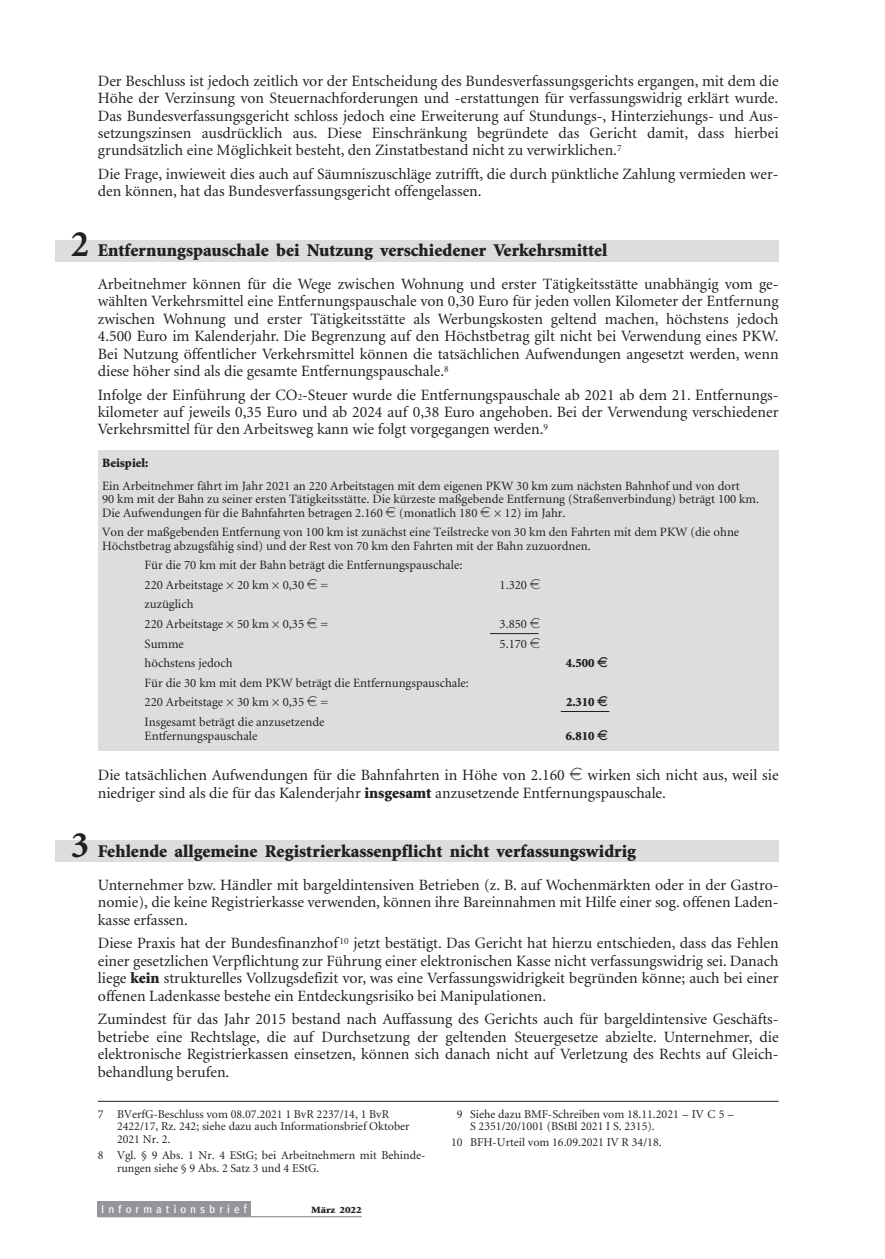
<style>
.page{position:relative;width:885px;height:1259px;background:#fff}
.page>*{position:absolute;margin:0;border:0;box-sizing:border-box;transform-origin:0 0}
.t1{font:900 18px "Minion";color:#231f20}
.t2{font:15.75px/17.4px "Minion";color:#231f20;text-align:justify}
.t3{font:12.75px/13.5px "Minion";color:#231f20}
.t4{font:900 12.75px "Minion";color:#231f20}
.t5{font:12px/12.8px "Minion";color:#231f20}
.t6{font:11.25px "Meta";letter-spacing:.36em;color:#fff}
.t7{font:900 9.6px "Minion";color:#231f20;scale:1.15 1}
.s1{font-weight:700;font-size:37.5px}
.s2{font-size:9.45px}
.s3{font-family:"Eurofont"}
.s4{font-family:"Eurofont";font-weight:400}
.s5{font-weight:900}
.s6{font-size:12px}
</style>
<div class="page">
<div style="left:98px;top:450px;width:680px;height:300px;background:#dcddde"></div>
<div style="left:55px;top:240px;width:723px;height:21px;background:#dcddde"></div>
<div style="left:55px;top:840px;width:723px;height:21px;background:#dcddde"></div>
<div style="left:98px;top:1200px;width:153px;height:16px;background:#939598"></div>
<hr style="left:98px;top:1216px;width:263px;height:1px;background:#939598">
<hr style="left:98px;top:1101px;width:680px;height:1px;background:#231f20">
<hr style="left:560px;top:711px;width:49px;height:1px;background:#231f20">
<hr style="left:490px;top:633px;width:48px;height:1px;background:#231f20">
<p class="t2" style="left:98px;top:73px;width:682px">Der Beschluss ist jedoch zeitlich vor der Entscheidung des Bundesverfassungsgerichts ergangen, mit dem die Höhe der Verzinsung von Steuernachforderungen und -erstattungen für verfassungswidrig erklärt wurde.<br>Das Bundesverfassungsgericht schloss jedoch eine Erweiterung auf Stundungs-, Hinterziehungs- und Aus&shy;setzungszinsen ausdrücklich aus. Diese Einschränkung begründete das Gericht damit, dass hierbei grundsätzlich eine Möglichkeit besteht, den Zinstatbestand nicht zu verwirklichen.<sup>7</sup></p>
<p class="t2" style="left:98px;top:166px;width:682px">Die Frage, inwieweit dies auch auf Säumniszuschläge zutrifft, die durch pünktliche Zahlung vermieden wer&shy;den können, hat das Bundesverfassungsgericht offengelassen.</p>
<p class="t1" style="left:71px;top:243px;width:538px"><span class="s1">2</span> Entfernungspauschale bei Nutzung verschiedener Verkehrsmittel</p>
<p class="t2" style="left:98px;top:276px;width:682px">Arbeitnehmer können für die Wege zwischen Wohnung und erster Tätigkeitsstätte unabhängig vom ge&shy;wählten Verkehrsmittel eine Entfernungspauschale von 0,30 Euro für jeden vollen Kilometer der Entfernung zwischen Wohnung und erster Tätigkeitsstätte als Werbungskosten geltend machen, höchstens jedoch 4.500 Euro im Kalenderjahr. Die Begrenzung auf den Höchstbetrag gilt nicht bei Verwendung eines PKW.<br>Bei Nutzung öffentlicher Verkehrsmittel können die tatsächlichen Aufwendungen angesetzt werden, wenn diese höher sind als die gesamte Entfernungspauschale.<sup>8</sup></p>
<p class="t2" style="left:98px;top:387px;width:682px">Infolge der Einführung der CO<span class="s2">2</span>-Steuer wurde die Entfernungspauschale ab 2021 ab dem 21. Entfernungs&shy;kilometer auf jeweils 0,35 Euro und ab 2024 auf 0,38 Euro angehoben. Bei der Verwendung verschiedener Verkehrsmittel für den Arbeitsweg kann wie folgt vorgegangen werden.<sup>9</sup></p>
<p class="t4" style="left:102px;top:458px;width:48px">Beispiel:</p>
<p class="t3" style="left:102px;top:480px;width:658px">Ein Arbeitnehmer fährt im Jahr 2021 an 220 Arbeitstagen mit dem eigenen PKW 30 km zum nächsten Bahnhof und von dort<br>90 km mit der Bahn zu seiner ersten Tätigkeitsstätte. Die kürzeste maßgebende Entfernung (Straßenverbindung) beträgt 100 km.<br>Die Aufwendungen für die Bahnfahrten betragen 2.160 <span class="s3">E</span> (monatlich 180 <span class="s3">E</span> × 12) im Jahr.</p>
<p class="t3" style="left:102px;top:526px;width:638px">Von der maßgebenden Entfernung von 100 km ist zunächst eine Teilstrecke von 30 km den Fahrten mit dem PKW (die ohne<br>Höchstbetrag abzugsfähig sind) und der Rest von 70 km den Fahrten mit der Bahn zuzuordnen.</p>
<p class="t3" style="left:145px;top:556px;width:319px;line-height:19.6px">Für die 70 km mit der Bahn beträgt die Entfernungspauschale:<br>220 Arbeitstage × 20 km × 0,30 <span class="s3">E</span> =</p>
<p class="t3" style="left:499px;top:579px;width:42px">1.320 <span class="s3">E</span></p>
<p class="t3" style="left:145px;top:595px;width:185px;line-height:19.6px">zuzüglich<br>220 Arbeitstage × 50 km × 0,35 <span class="s3">E</span> =</p>
<p class="t3" style="left:499px;top:618px;width:42px">3.850 <span class="s3">E</span></p>
<p class="t3" style="left:145px;top:638px;width:41px">Summe</p>
<p class="t3" style="left:499px;top:638px;width:42px">5.170 <span class="s3">E</span></p>
<p class="t3" style="left:145px;top:657px;width:89px">höchstens jedoch</p>
<p class="t4" style="left:566px;top:658px;width:44px">4.500 <span class="s4">E</span></p>
<p class="t3" style="left:145px;top:674px;width:326px;line-height:19.6px">Für die 30 km mit dem PKW beträgt die Entfernungspauschale:<br>220 Arbeitstage × 30 km × 0,35 <span class="s3">E</span> =</p>
<p class="t4" style="left:566px;top:697px;width:44px">2.310 <span class="s4">E</span></p>
<p class="t3" style="left:145px;top:716px;width:181px">Insgesamt beträgt die anzusetzende<br>Entfernungspauschale</p>
<p class="t4" style="left:566px;top:730px;width:44px">6.810 <span class="s4">E</span></p>
<p class="t2" style="left:98px;top:767px;width:682px">Die tatsächlichen Aufwendungen für die Bahnfahrten in Höhe von 2.160 <span class="s3">E</span> wirken sich nicht aus, weil sie niedriger sind als die für das Kalenderjahr <span class="s5">insgesamt</span> anzusetzende Entfernungspauschale.</p>
<p class="t1" style="left:71px;top:844px;width:566px"><span class="s1">3</span> Fehlende allgemeine Registrierkassenpflicht nicht verfassungswidrig</p>
<p class="t2" style="left:98px;top:877px;width:682px">Unternehmer bzw. Händler mit bargeldintensiven Betrieben (z. B. auf Wochenmärkten oder in der Gastro&shy;nomie), die keine Registrierkasse verwenden, können ihre Bareinnahmen mit Hilfe einer sog. offenen Laden&shy;kasse erfassen.</p>
<p class="t2" style="left:98px;top:936px;width:682px">Diese Praxis hat der Bundesfinanzhof <sup>10</sup> jetzt bestätigt. Das Gericht hat hierzu entschieden, dass das Fehlen einer gesetzlichen Verpflichtung zur Führung einer elektronischen Kasse nicht verfassungswidrig sei. Danach liege <span class="s5">kein</span> strukturelles Vollzugsdefizit vor, was eine Verfassungswidrigkeit begründen könne; auch bei einer offenen Ladenkasse bestehe ein Entdeckungsrisiko bei Manipulationen.</p>
<p class="t2" style="left:98px;top:1011px;width:682px">Zumindest für das Jahr 2015 bestand nach Auffassung des Gerichts auch für bargeldintensive Geschäfts&shy;betriebe eine Rechtslage, die auf Durchsetzung der geltenden Steuergesetze abzielte. Unternehmer, die elektronische Registrierkassen einsetzen, können sich danach nicht auf Verletzung des Rechts auf Gleich&shy;behandlung berufen.</p>
<p class="t5" style="left:117px;top:1108px;width:294px;text-indent:-19px">7 BVerfG-Beschluss vom 08.07.2021 1 BvR 2237/14, 1 BvR<br>2422/17, Rz. 242; siehe dazu auch Informationsbrief Oktober<br>2021 Nr. 2.</p>
<p class="t5" style="left:117px;top:1149px;width:310px;text-indent:-19px">8 Vgl. § 9 Abs. 1 Nr. 4 EStG; bei Arbeitnehmern mit Behinde&shy;rungen siehe § 9 Abs. 2 Satz 3 und 4 EStG.</p>
<p class="t5" style="left:470px;top:1108px;width:265px;text-indent:-13px">9 Siehe dazu BMF-Schreiben vom 18.11.2021 – IV C 5 –<br>S 2351/20/1001 (BStBl 2021 I S. 2315).</p>
<p class="t5" style="left:451px;top:1137px;width:212px">10 BFH-Urteil vom 16.09.2021 IV R 34/18.</p>
<p class="t6" style="left:101px;top:1202px;width:147px">Informationsbrie<span class="s6">f</span></p>
<p class="t7" style="left:311px;top:1206px;width:46px">März 2022</p>
</div>
